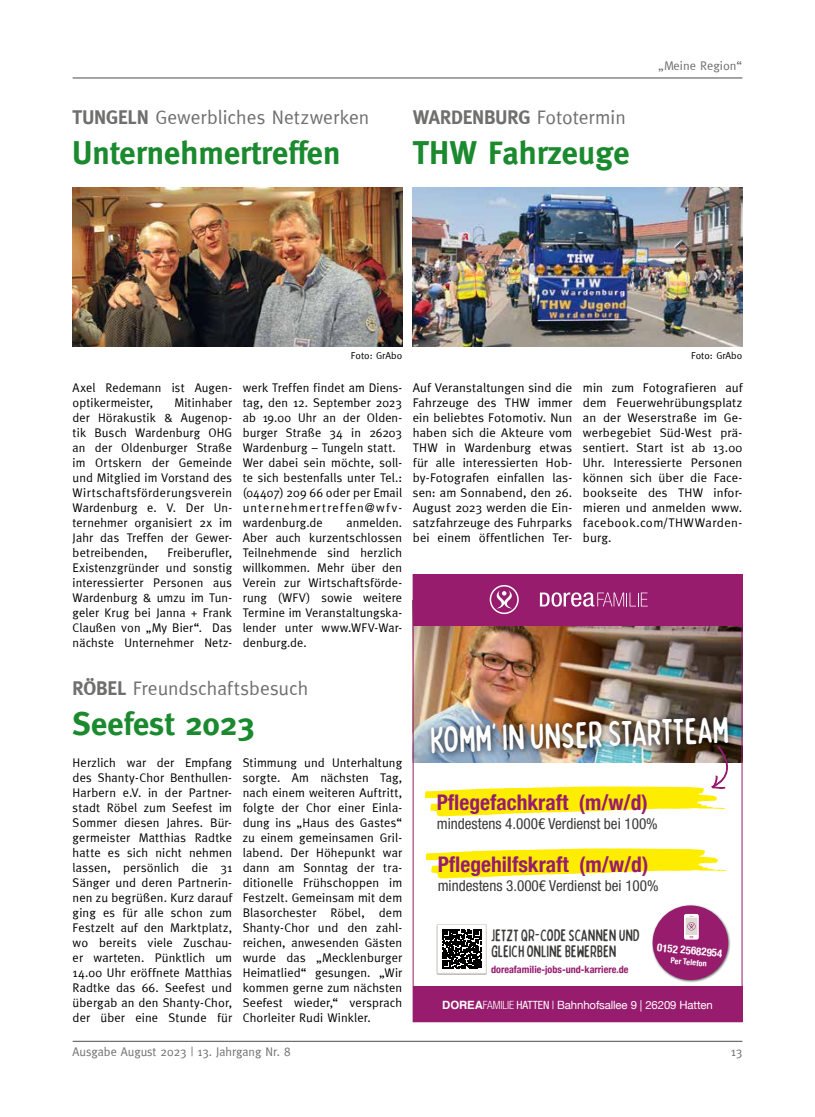
<style>
.page{position:relative;width:815px;height:1117px;background:#fff}
.page>*{position:absolute;margin:0;border:0;box-sizing:border-box;transform-origin:0 0}
.t1{font:condensed 36.62px "Bobby Jones Soft";color:#fff}
.t2{font:700 32.5px "Meta";color:#1b892e}
.t3{font:700 condensed 21.5px "Helvetica Neue";color:#971c6d}
.t4{font:19.5px "Meta Normal";letter-spacing:.005em;color:#6f6f6e}
.t5{font:700 19.5px "Meta";letter-spacing:-.01em;color:#6f6f6e}
.t6{font:condensed 16.75px/16.8px "Bobby Jones Soft";letter-spacing:-.01em;color:#3b3b3a}
.t7{font:condensed 15.12px "Helvetica Neue";color:#3b3b3a}
.t8{font:12.5px/15px "Meta Normal";letter-spacing:.01em;color:#000;text-align:justify}
.t9{font:12.5px "Meta Normal";color:#6f6f6e}
.t10{font:11.38px "Helvetica Neue";letter-spacing:-.01em;color:#fff}
.t11{font:700 condensed 10.88px "Helvetica Neue";color:#fff}
.t12{font:700 condensed 10.12px "Helvetica Neue";color:#971c6d}
.t13{font:10px "Meta Normal";color:#000}
.t14{font:700 condensed 8.12px "Helvetica Neue";color:#fff}
.s1{font-family:"Meta";font-weight:700}
.s2{font-family:"Meta Normal";font-weight:400}
.s3{font-family:"Helvetica";font-weight:700}
.s4{font-weight:300;font-stretch:condensed}
.s5{font-stretch:condensed}
</style>
<div class="page">
<hr style="left:73px;top:77px;width:669px;height:2px;background:#6f6f6e">
<hr style="left:73px;top:1040px;width:669px;height:1px;background:#6f6f6e">
<img style="left:73px;top:187px;width:329px;height:159px">
<img style="left:415px;top:625px;width:325px;height:137px">
<div style="left:413px;top:574px;width:329px;height:51px;background:#971c6d"></div>
<svg style="left:490px;top:585px;width:29px;height:29px"></svg>
<svg style="left:540px;top:592px;width:108px;height:14px"></svg>
<div style="left:413px;top:985px;width:329px;height:36px;background:#971c6d"></div>
<div style="left:426px;top:711px;width:310px;height:49px;background:#000;opacity:.75"></div>
<div style="left:652px;top:904px;width:79px;height:78px;background:#000;opacity:.57"></div>
<svg style="left:652px;top:904px;width:78px;height:77px"></svg>
<div style="left:437px;top:924px;width:50px;height:50px;background:#d7d4cd"></div>
<div style="left:437px;top:924px;width:49px;height:49px;background:#fff"></div>
<svg style="left:442px;top:929px;width:39px;height:39px"></svg>
<div style="left:437px;top:924px;width:49px;height:49px;border:1px solid #dfdad3"></div>
<img style="left:425px;top:743px;width:308px;height:73px">
<svg style="left:426px;top:848px;width:300px;height:30px"></svg>
<img style="left:413px;top:187px;width:329px;height:159px">
<h3 class="t4" style="left:73px;top:106px;width:298px"><span class="s1">TUNGELN</span> Gewerbliches Netzwerken</h3>
<h2 class="t2" style="left:73px;top:134px;width:269px">Unternehmertreffen</h2>
<h3 class="t5" style="left:413px;top:106px;width:214px">WARDENBURG <span class="s2">Fototermin</span></h3>
<h2 class="t2" style="left:413px;top:134px;width:218px">THW Fahrzeuge</h2>
<p class="t9" style="left:658px;top:58px;width:86px">„Meine Region“</p>
<p class="t8" style="left:73px;top:379px;width:161px">Axel Redemann ist Augen&shy;optikermeister,</p>
<p class="t8" style="left:73px;top:394px;width:161px;text-indent:102px">Mitinhaber der Hörakustik &amp; Augenop&shy;tik Busch Wardenburg OHG an der Oldenburger Straße im Ortskern der Gemeinde und Mitglied im Vorstand des Wirtschaftsförderungsverein Wardenburg e. V. Der Un&shy;ternehmer organisiert 2x im Jahr das Treffen der Gewer&shy;betreibenden,</p>
<p class="t8" style="left:73px;top:544px;width:161px;text-indent:95px">Freiberufler, Existenzgründer und sonstig interessierter Personen aus Wardenburg &amp; umzu im Tun&shy;geler Krug bei Janna + Frank Claußen von „My Bier“. Das nächste Unternehmer Netz-</p>
<p class="t13" style="left:351px;top:350px;width:53px">Foto: GrAbo</p>
<p class="t8" style="left:243px;top:379px;width:161px;text-align:left">werk Treffen findet am Diens&shy;tag, den 12. September 2023 ab 19.00 Uhr an der Olden&shy;burger Straße 34 in 26203<br>Wardenburg – Tungeln statt.<br>Wer dabei sein möchte, soll&shy;te sich bestenfalls unter Tel.: (04407) 209 66 oder per Email unternehmertreffen@wfv&shy;wardenburg.de</p>
<p class="t8" style="left:243px;top:514px;width:161px;text-indent:104px">anmelden.<br>Aber auch kurzentschlossen Teilnehmende sind herzlich willkommen. Mehr über den Verein zur Wirtschaftsförde&shy;rung (WFV) sowie weitere Termine im Veranstaltungska&shy;lender unter www.WFV-War&shy;denburg.de.</p>
<p class="t13" style="left:691px;top:350px;width:53px">Foto: GrAbo</p>
<p class="t8" style="left:413px;top:379px;width:161px">Auf Veranstaltungen sind die Fahrzeuge des THW immer ein beliebtes Fotomotiv. Nun haben sich die Akteure vom THW in Wardenburg etwas für alle interessierten Hob&shy;by-Fotografen einfallen las&shy;sen: am Sonnabend, den 26.<br>August 2023 werden die Ein&shy;satzfahrzeuge des Fuhrparks bei einem öffentlichen Ter-</p>
<p class="t8" style="left:583px;top:379px;width:161px">min zum Fotografieren auf dem Feuerwehrübungsplatz an der Weserstraße im Ge&shy;werbegebiet Süd-West prä&shy;sentiert. Start ist ab 13.00<br>Uhr. Interessierte Personen können sich über die Face&shy;bookseite des THW infor&shy;mieren und anmelden www. facebook.com/THWWarden&shy;burg.</p>
<h3 class="t4" style="left:73px;top:676px;width:237px"><span class="s1">RÖBEL</span> Freundschaftsbesuch</h3>
<h2 class="t2" style="left:73px;top:704px;width:184px">Seefest 2023</h2>
<p class="t8" style="left:73px;top:754px;width:161px">Herzlich war der Empfang des Shanty-Chor Benthullen-Harbern e.V. in der Partner&shy;stadt Röbel zum Seefest im Sommer diesen Jahres. Bür&shy;germeister Matthias Radtke hatte es sich nicht nehmen lassen, persönlich die 31<br>Sänger und deren Partnerin&shy;nen zu begrüßen. Kurz darauf ging es für alle schon zum Festzelt auf den Marktplatz, wo bereits viele Zuschau&shy;er warteten. Pünktlich um 14.00 Uhr eröffnete Matthias Radtke das 66. Seefest und übergab an den Shanty-Chor, der über eine Stunde für</p>
<p class="t8" style="left:243px;top:754px;width:161px">Stimmung und Unterhaltung sorgte. Am nächsten Tag, nach einem weiteren Auftritt, folgte der Chor einer Einla&shy;dung ins „Haus des Gastes“ zu einem gemeinsamen Gril&shy;labend. Der Höhepunkt war dann am Sonntag der tra&shy;ditionelle Frühschoppen im Festzelt. Gemeinsam mit dem Blasorchester Röbel, dem Shanty-Chor und den zahl&shy;reichen, anwesenden Gästen wurde das „Mecklenburger Heimatlied“ gesungen. „Wir kommen gerne zum nächsten Seefest wieder,“ versprach Chorleiter Rudi Winkler.</p>
<p class="t9" style="left:73px;top:1044px;width:220px">Ausgabe August 2023 | 13. Jahrgang Nr. 8</p>
<h1 class="t1" style="left:429px;top:710px;width:301px;rotate:-2deg">KOMM‘ IN UNSER STARTTEAM</h1>
<h3 class="t3" style="left:437px;top:788px;width:213px">Pflegefachkraft (m/w/d)</h3>
<p class="t7" style="left:437px;top:814px;width:222px">mindestens 4.000€ Verdienst bei 100%</p>
<h3 class="t3" style="left:438px;top:850px;width:212px">Pflegehilfskraft (m/w/d)</h3>
<p class="t7" style="left:438px;top:876px;width:222px">mindestens 3.000€ Verdienst bei 100%</p>
<h3 class="t6" style="left:491px;top:925px;width:150px">JETZT QR-CODE SCANNEN UND<br>GLEICH ONLINE BEWERBEN</h3>
<p class="t12" style="left:491px;top:963px;width:139px">doreafamilie-jobs-und-karriere.de</p>
<p class="t10" style="left:442px;top:997px;width:272px"><span class="s3">DOREA</span><span class="s4">FAMILIE</span> <span class="s5">HATTEN |</span> Bahnhofsallee 9 | 26209 Hatten</p>
<p class="t11" style="left:658px;top:940px;width:67px;rotate:5deg">0152 25682954</p>
<p class="t14" style="left:671px;top:955px;width:38px;rotate:5deg">Per Telefon</p>
<p class="t9" style="left:731px;top:1044px;width:13px">13</p>
</div>
